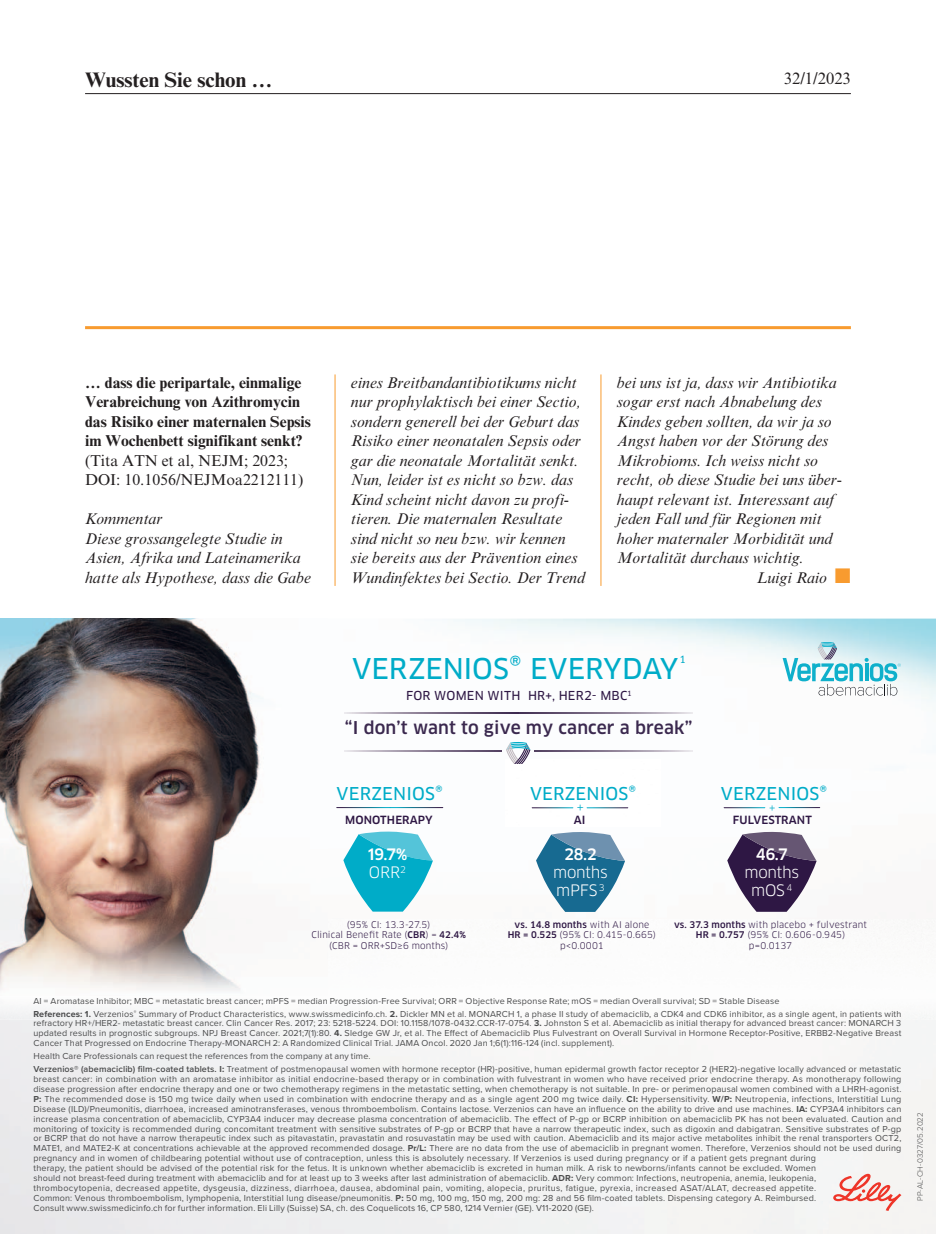
<style>
.page{position:relative;width:936px;height:1234px;background:#fff}
.page>*{position:absolute;margin:0;border:0;box-sizing:border-box;transform-origin:0 0}
.t1{font:27.9px "Clan Pro News";letter-spacing:-.005em;color:#00acc8}
.t2{font:700 21px "Times New Roman MT Std";color:#231f20}
.t3{font:500 17.25px "Clan Pro";letter-spacing:.01em;color:#3b294f}
.t4{font:17.25px "Clan Pro News";letter-spacing:.01em;color:#00acc8}
.t5{font:16.5px "Times New Roman MT Std";color:#231f20}
.t6{font:italic 15.75px/19.5px "Times New Roman MT Std";color:#231f20}
.t7{font:700 15.75px/19.5px "Times New Roman MT Std";color:#231f20}
.t8{font:15.75px/19.5px "Times New Roman MT Std";color:#231f20}
.t9{font:15.45px/18px "Clan Pro";letter-spacing:-.02em;color:#fff;text-align:center}
.t10{font:500 15.45px/18px "Clan Pro";color:#fff}
.t11{font:15px "Times New Roman MT Std";color:#231f20}
.t12{font:13.05px "Clan Pro";color:#00acc8}
.t13{font:12px "Clan Pro News";letter-spacing:.02em;color:#2e1744}
.t14{font:11.7px "Clan Pro";color:#00acc8}
.t15{font:500 11.1px "Clan Pro";letter-spacing:.01em;color:#2e1744}
.t16{font:9.75px "Clan Pro News";color:#00acc8}
.t17{font:9px/9.9px "Proxima Nova";letter-spacing:.02em;color:#4b4c4d}
.t18{font:9px/10.5px "Clan Pro";letter-spacing:.015em;color:#2e1744;text-align:center}
.t19{font:300 7.95px "Proxima Nova";letter-spacing:.01em;color:#4b4c4d}
.s1{color:#f89b2f}
.s2{font-weight:400}
.s3{font-weight:500}
.s4{font-weight:700}
.s5{font-weight:600}
</style>
<div class="page">
<hr style="left:85px;top:93px;width:765px;height:1px;background:#231f20">
<hr style="left:85px;top:326px;width:765px;height:3px;background:#f89b2f">
<hr style="left:600px;top:374px;width:1px;height:211px;background:#f89b2f">
<hr style="left:334px;top:374px;width:1px;height:211px;background:#f89b2f">
<img style="left:0;top:618px;width:935px;height:615px">
<img style="left:0;top:618px;width:327px;height:300px">
<img style="left:0;top:918px;width:935px;height:101px">
<img style="left:0;top:996px;width:327px;height:7px">
<svg style="left:833px;top:1173px;width:68px;height:37px"></svg>
<hr style="left:778px;top:807px;width:41px;height:1px;background:#fff">
<hr style="left:724px;top:807px;width:40px;height:1px;background:#fff">
<svg style="left:727px;top:831px;width:89px;height:80px"></svg>
<img style="left:505px;top:759px;width:155px;height:67px">
<hr style="left:587px;top:807px;width:40px;height:1px;background:#fff">
<hr style="left:532px;top:807px;width:41px;height:1px;background:#fff">
<svg style="left:536px;top:831px;width:89px;height:80px"></svg>
<hr style="left:390px;top:807px;width:53px;height:1px;background:#fff">
<hr style="left:336px;top:807px;width:54px;height:1px;background:#fff">
<svg style="left:343px;top:831px;width:90px;height:80px"></svg>
<svg style="left:506px;top:741px;width:24px;height:22px"></svg>
<img style="left:534px;top:750px;width:158px;height:1px">
<img style="left:345px;top:750px;width:156px;height:1px">
<img style="left:345px;top:712px;width:347px;height:1px">
<svg style="left:782px;top:642px;width:118px;height:53px"></svg>
<h2 class="t2" style="left:85px;top:72px;width:189px">Wussten Sie schon …</h2>
<h3 class="t5" style="left:783px;top:72px;width:69px">32/1/2023</h3>
<h3 class="t7" style="left:85px;top:374px;width:227px">… dass die peripartale, einmalige Verabreichung von Azithromycin das Risiko einer maternalen Sepsis im Wochenbett signifikant senkt?</h3>
<h3 class="t8" style="left:85px;top:452px;width:220px">(Tita ATN et al, NEJM; 2023;<br>DOI: 10.1056/NEJMoa2212111)</h3>
<h3 class="t6" style="left:85px;top:510px;width:227px">Kommentar<br>Diese grossangelegte Studie in<br>Asien, Afrika und Lateinamerika hatte als Hypothese, dass die Gabe</h3>
<p class="t6" style="left:351px;top:374px;width:235px">eines Breitbandantibiotikums nicht nur prophylaktisch bei einer Sectio, sondern generell bei der Geburt das Risiko einer neonatalen Sepsis oder gar die neonatale Mortalität senkt.<br>Nun, leider ist es nicht so bzw. das Kind scheint nicht davon zu profi&shy;tieren. Die maternalen Resultate sind nicht so neu bzw. wir kennen sie bereits aus der Prävention eines Wundinfektes bei Sectio. Der Trend</p>
<h3 class="t6" style="left:617px;top:374px;width:221px">bei uns ist ja, dass wir Antibiotika</h3>
<h3 class="t6" style="left:617px;top:393px;width:206px">sogar erst nach Abnabelung des</h3>
<h3 class="t6" style="left:617px;top:413px;width:216px">Kindes geben sollten, da wir ja so</h3>
<h3 class="t6" style="left:617px;top:432px;width:213px">Angst haben vor der Störung des</h3>
<h3 class="t6" style="left:617px;top:452px;width:203px">Mikrobioms. Ich weiss nicht so</h3>
<h3 class="t6" style="left:617px;top:471px;width:227px">recht, ob diese Studie bei uns über-</h3>
<h3 class="t6" style="left:617px;top:491px;width:219px">haupt relevant ist. Interessant auf</h3>
<h3 class="t6" style="left:617px;top:510px;width:206px">jeden Fall und für Regionen mit</h3>
<h3 class="t6" style="left:617px;top:530px;width:217px">hoher maternaler Morbidität und</h3>
<h3 class="t6" style="left:617px;top:549px;width:189px">Mortalität durchaus wichtig.</h3>
<h3 class="t6" style="left:756px;top:569px;width:95px">Luigi Raio <span class="s1">■</span></h3>
<h1 class="t1" style="left:352px;top:652px;width:328px">VERZENIOS® EVERYDAY</h1>
<p class="t16" style="left:679px;top:653px;width:8px">1</p>
<h3 class="t13" style="left:406px;top:689px;width:227px">FOR WOMEN WITH HR+, HER2- MBC<sup>1</sup></h3>
<h3 class="t3" style="left:345px;top:719px;width:349px">“I don’t want to give my cancer a break”</h3>
<h3 class="t4" style="left:336px;top:783px;width:108px">VERZENIOS®</h3>
<p class="t15" style="left:345px;top:814px;width:89px">MONOTHERAPY</p>
<h3 class="t10" style="left:367px;top:846px;width:41px">19.7%<br><span class="s2">ORR</span><sup>2</sup></h3>
<p class="t18" style="left:311px;top:919px;width:156px">(95% CI: 13.3-27.5)<br>Clinical Benefit Rate (<span class="s3">CBR</span>) = <span class="s3">42.4% </span>(CBR = ORR+SD≥6 months)</p>
<h3 class="t4" style="left:530px;top:783px;width:108px">VERZENIOS®</h3>
<p class="t15" style="left:573px;top:814px;width:13px">AI</p>
<h3 class="t12" style="left:576px;top:799px;width:9px">+</h3>
<h3 class="t10" style="left:564px;top:846px;width:34px">28.2</h3>
<h3 class="t9" style="left:553px;top:863px;width:56px;text-align:left">months mPFS <sup>3</sup></h3>
<p class="t18" style="left:507px;top:919px;width:150px"><span class="s3">vs. 14.8 months</span> with AI alone<br><span class="s3">HR = 0.525</span> (95% CI: 0.415-0.665) p&lt;0.0001</p>
<h3 class="t4" style="left:721px;top:783px;width:108px">VERZENIOS®</h3>
<p class="t14" style="left:769px;top:800px;width:8px">+</p>
<h3 class="t10" style="left:755px;top:846px;width:33px">46.7</h3>
<h3 class="t9" style="left:744px;top:863px;width:56px">months mOS <sup>4</sup></h3>
<p class="t18" style="left:674px;top:919px;width:194px"><span class="s3">vs. 37.3 months</span> with placebo + fulvestrant<br><span class="s3">HR = 0.757</span> (95% CI: 0.606-0.945) p=0.0137</p>
<p class="t15" style="left:733px;top:814px;width:80px">FULVESTRANT</p>
<p class="t17" style="left:33px;top:994px;width:869px;line-height:12.9px">AI = Aromatase Inhibitor; MBC = metastatic breast cancer; mPFS = median Progression-Free Survival; ORR = Objective Response Rate; mOS = median Overall survival; SD = Stable Disease<br><span class="s4">References: 1.</span> Verzenios<sup>®</sup> Summary of Product Characteristics, www.swissmedicinfo.ch. <span class="s4">2.</span> Dickler MN et al. MONARCH 1, a phase II study of abemaciclib, a CDK4 and CDK6 inhibitor, as a single agent, in patients with</p>
<p class="t17" style="left:33px;top:1019px;width:869px;text-align:justify">refractory HR+/HER2- metastatic breast cancer. Clin Cancer Res. 2017; 23: 5218-5224. DOI: 10.1158/1078-0432.CCR-17-0754. <span class="s4">3.</span> Johnston S et al. Abemaciclib as initial therapy for advanced breast cancer: MONARCH 3 updated results in prognostic subgroups. NPJ Breast Cancer. 2021;7(1):80. <span class="s4">4.</span> Sledge GW Jr, et al. The Effect of Abemaciclib Plus Fulvestrant on Overall Survival in Hormone Receptor-Positive, ERBB2-Negative Breast Cancer That Progressed on Endocrine Therapy-MONARCH 2: A Randomized Clinical Trial. JAMA Oncol. 2020 Jan 1;6(1):116-124 (incl. supplement).</p>
<p class="t17" style="left:33px;top:1050px;width:869px;line-height:12.9px">Health Care Professionals can request the references from the company at any time.<br><span class="s5">Verzenios® (abemaciclib) film-coated tablets.</span> <span class="s4">I:</span> Treatment of postmenopausal women with hormone receptor (HR)-positive, human epidermal growth factor receptor 2 (HER2)-negative locally advanced or metastatic</p>
<p class="t17" style="left:33px;top:1074px;width:869px">breast cancer: in combination with an aromatase inhibitor as initial endocrine-based therapy or in combination with fulvestrant in women who have received prior endocrine therapy. As monotherapy following disease progression after endocrine therapy and one or two chemotherapy regimens in the metastatic setting, when chemotherapy is not suitable. In pre- or perimenopausal women combined with a LHRH-agonist.<br><span class="s4">P:</span> The recommended dose is 150 mg twice daily when used in combination with endocrine therapy and as a single agent 200 mg twice daily. <span class="s4">CI:</span> Hypersensitivity. <span class="s4">W/P:</span> Neutropenia, infections, Interstitial Lung Disease (ILD)/Pneumonitis, diarrhoea, increased aminotransferases, venous thromboembolism. Contains lactose. Verzenios can have an influence on the ability to drive and use machines. <span class="s4">IA:</span> CYP3A4 inhibitors can increase plasma concentration of abemaciclib, CYP3A4 inducer may decrease plasma concentration of abemaciclib. The effect of P-gp or BCRP inhibition on abemaciclib PK has not been evaluated. Caution and monitoring of toxicity is recommended during concomitant treatment with sensitive substrates of P-gp or BCRP that have a narrow therapeutic index, such as digoxin and dabigatran. Sensitive substrates of P-gp or BCRP that do not have a narrow therapeutic index such as pitavastatin, pravastatin and rosuvastatin may be used with caution. Abemaciclib and its major active metabolites inhibit the renal transporters OCT2, MATE1, and MATE2-K at concentrations achievable at the approved recommended dosage. <span class="s4">Pr/L:</span> There are no data from the use of abemaciclib in pregnant women. Therefore, Verzenios should not be used during pregnancy and in women of childbearing potential without use of contraception, unless this is absolutely necessary. If Verzenios is used during pregnancy or if a patient gets pregnant during<br>therapy, the patient should be advised of the potential risk for the fetus. It is unknown whether abemaciclib is excreted in human milk. A risk to newborns/infants cannot be excluded. Women<br>should not breast-feed during treatment with abemaciclib and for at least up to 3 weeks after last administration of abemaciclib. <span class="s4">ADR:</span> Very common: Infections, neutropenia, anemia, leukopenia,<br>thrombocytopenia, decreased appetite, dysgeusia, dizziness, diarrhoea, dausea, abdominal pain, vomiting, alopecia, pruritus, fatigue, pyrexia, increased ASAT/ALAT, decreased appetite.<br>Common: Venous thromboembolism, lymphopenia, Interstitial lung disease/pneumonitis. <span class="s4">P:</span> 50 mg, 100 mg, 150 mg, 200 mg: 28 and 56 film-coated tablets. Dispensing category A. Reimbursed.<br>Consult www.swissmedicinfo.ch for further information. Eli Lilly (Suisse) SA, ch. des Coquelicots 16, CP 580, 1214 Vernier (GE). V11-2020 (GE).</p>
<h3 class="t11" style="left:460px;top:1178px;width:16px">20</h3>
<p class="t19" style="left:917px;top:1200px;width:90px;rotate:-90deg">PP-AL-CH-0327/05.2022</p>
</div>
